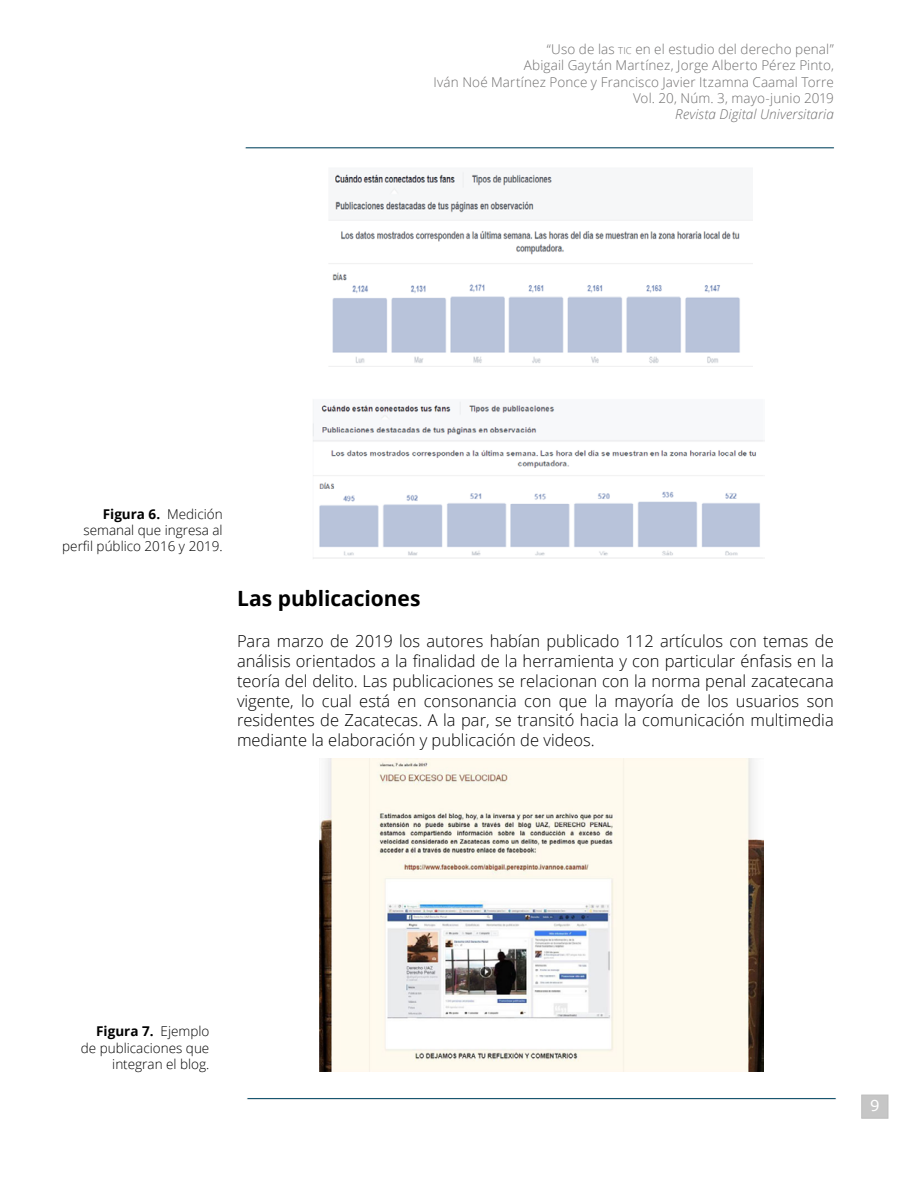
<style>
.page{position:relative;width:918px;height:1188px;background:#fff}
.page>*{position:absolute;margin:0;border:0;box-sizing:border-box;transform-origin:0 0}
.t1{font:700 21px "Open Sans";letter-spacing:-.005em;color:#000}
.t2{font:300 16.5px/19.8px "Open Sans";color:#000;text-align:justify}
.t3{font:15px "Verdana";color:#fff}
.t4{font:300 13.5px/16.2px "Open Sans";letter-spacing:.01em;color:#706f6f;text-align:right}
.t5{font:300 13.5px/16.2px "Open Sans";color:#000;text-align:right}
.t6{font:italic 300 13.5px "Open Sans";letter-spacing:.005em;color:#706f6f}
.s1{font-size:9.45px}
.s2{font-weight:700}
</style>
<div class="page">
<div style="left:861px;top:1095px;width:27px;height:24px;background:#c6c6c6"></div>
<hr style="left:244px;top:147px;width:591px;height:2px;background:#45768a">
<hr style="left:246px;top:148px;width:588px;height:1px;background:#064965">
<hr style="left:246px;top:1098px;width:591px;height:2px;background:#d9dee1">
<hr style="left:248px;top:1098px;width:588px;height:1px;background:#064965">
<img style="left:313px;top:400px;width:452px;height:159px">
<img style="left:319px;top:759px;width:445px;height:313px">
<img style="left:329px;top:172px;width:424px;height:191px">
<p class="t4" style="left:433px;top:41px;width:402px">“Uso de las <span class="s1">tic</span> en el estudio del derecho penal”<br>Abigail Gaytán Martínez, Jorge Alberto Pérez Pinto,<br>Iván Noé Martínez Ponce y Francisco Javier Itzamna Caamal Torre Vol. 20, Núm. 3, mayo-junio 2019</p>
<p class="t6" style="left:675px;top:105px;width:160px">Revista Digital Universitaria</p>
<p class="t5" style="left:62px;top:505px;width:162px"><span class="s2">Figura 6.</span> Medición semanal que ingresa al perfil público 2016 y 2019.</p>
<p class="t1" style="left:237px;top:584px;width:185px">Las publicaciones</p>
<p class="t2" style="left:237px;top:631px;width:598px">Para marzo de 2019 los autores habían publicado 112 artículos con temas de análisis orientados a la finalidad de la herramienta y con particular énfasis en la teoría del delito. Las publicaciones se relacionan con la norma penal zacatecana vigente, lo cual está en consonancia con que la mayoría de los usuarios son residentes de Zacatecas. A la par, se transitó hacia la comunicación multimedia mediante la elaboración y publicación de videos.</p>
<p class="t5" style="left:81px;top:1023px;width:130px"><span class="s2">Figura 7.</span> Ejemplo de publicaciones que integran el blog.</p>
<p class="t3" style="left:870px;top:1096px;width:11px">9</p>
</div>
